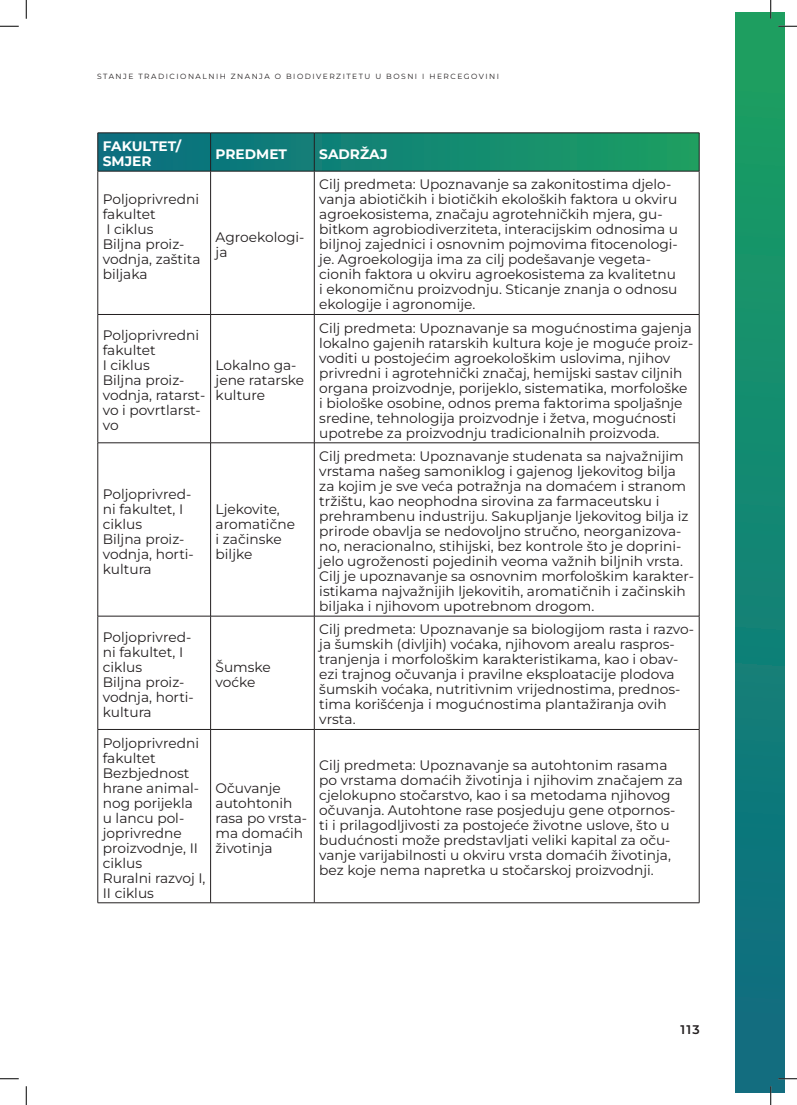
<style>
.page{position:relative;width:797px;height:1105px;background:#fff}
.page>*{position:absolute;margin:0;border:0;box-sizing:border-box;transform-origin:0 0}
.t1{font:13.75px/15px "Montserrat";color:#231f20}
.t2{font:700 13.75px/15px "Montserrat";color:#fff}
.t3{font:600 12.5px "Montserrat";color:#231f20}
.t4{font:7.5px "Montserrat";letter-spacing:.2em;color:#231f20}
</style>
<div class="page">
<div style="left:735px;top:12px;width:50px;height:1081px;background:linear-gradient(to bottom,#1ba161,#0d6a83)"></div>
<svg style="left:99px;top:134px;width:600px;height:37px;background:#138471"></svg>
<hr style="left:98px;top:133px;width:113px;height:1px;background:#231f20">
<hr style="left:98px;top:133px;width:1px;height:38px;background:#231f20">
<hr style="left:211px;top:133px;width:103px;height:1px;background:#231f20">
<hr style="left:210px;top:133px;width:1px;height:38px;background:#231f20">
<hr style="left:314px;top:133px;width:385px;height:1px;background:#231f20">
<hr style="left:314px;top:133px;width:1px;height:38px;background:#231f20">
<hr style="left:699px;top:133px;width:1px;height:38px;background:#231f20">
<hr style="left:699px;top:730px;width:1px;height:173px;background:#231f20">
<hr style="left:314px;top:902px;width:385px;height:1px;background:#231f20">
<hr style="left:699px;top:616px;width:1px;height:113px;background:#231f20">
<hr style="left:314px;top:729px;width:385px;height:1px;background:#231f20">
<hr style="left:699px;top:443px;width:1px;height:173px;background:#231f20">
<hr style="left:314px;top:616px;width:385px;height:1px;background:#231f20">
<hr style="left:699px;top:315px;width:1px;height:128px;background:#231f20">
<hr style="left:314px;top:443px;width:385px;height:1px;background:#231f20">
<hr style="left:314px;top:171px;width:385px;height:1px;background:#231f20">
<hr style="left:699px;top:171px;width:1px;height:143px;background:#231f20">
<hr style="left:314px;top:314px;width:385px;height:1px;background:#231f20">
<hr style="left:211px;top:171px;width:103px;height:1px;background:#231f20">
<hr style="left:314px;top:171px;width:1px;height:143px;background:#231f20">
<hr style="left:211px;top:314px;width:103px;height:1px;background:#231f20">
<hr style="left:314px;top:315px;width:1px;height:128px;background:#231f20">
<hr style="left:211px;top:443px;width:103px;height:1px;background:#231f20">
<hr style="left:314px;top:443px;width:1px;height:173px;background:#231f20">
<hr style="left:211px;top:616px;width:103px;height:1px;background:#231f20">
<hr style="left:314px;top:616px;width:1px;height:113px;background:#231f20">
<hr style="left:98px;top:730px;width:1px;height:173px;background:#231f20">
<hr style="left:98px;top:902px;width:113px;height:1px;background:#231f20">
<hr style="left:98px;top:616px;width:1px;height:113px;background:#231f20">
<hr style="left:210px;top:616px;width:1px;height:113px;background:#231f20">
<hr style="left:98px;top:729px;width:113px;height:1px;background:#231f20">
<hr style="left:98px;top:443px;width:1px;height:173px;background:#231f20">
<hr style="left:210px;top:443px;width:1px;height:173px;background:#231f20">
<hr style="left:98px;top:616px;width:113px;height:1px;background:#231f20">
<hr style="left:98px;top:315px;width:1px;height:128px;background:#231f20">
<hr style="left:210px;top:315px;width:1px;height:128px;background:#231f20">
<hr style="left:98px;top:443px;width:113px;height:1px;background:#231f20">
<hr style="left:98px;top:171px;width:113px;height:1px;background:#231f20">
<hr style="left:98px;top:171px;width:1px;height:143px;background:#231f20">
<hr style="left:210px;top:171px;width:1px;height:143px;background:#231f20">
<hr style="left:98px;top:314px;width:113px;height:1px;background:#231f20">
<hr style="left:211px;top:729px;width:103px;height:1px;background:#231f20">
<hr style="left:210px;top:730px;width:1px;height:173px;background:#231f20">
<hr style="left:314px;top:730px;width:1px;height:173px;background:#231f20">
<hr style="left:211px;top:902px;width:103px;height:1px;background:#231f20">
<svg style="left:0;top:26px;width:19px;height:1px"></svg>
<svg style="left:778px;top:26px;width:19px;height:1px"></svg>
<svg style="left:0;top:1078px;width:19px;height:1px"></svg>
<svg style="left:778px;top:1078px;width:19px;height:1px"></svg>
<svg style="left:26px;top:0;width:1px;height:19px"></svg>
<svg style="left:26px;top:1086px;width:1px;height:19px"></svg>
<svg style="left:770px;top:0;width:1px;height:19px"></svg>
<svg style="left:770px;top:1086px;width:1px;height:19px"></svg>
<p class="t4" style="left:97px;top:71px;width:403px">STANJE TRADICIONALNIH ZNANJA O BIODIVERZITETU U BOSNI I HERCEGOVINI</p>
<p class="t2" style="left:103px;top:138px;width:80px">FAKULTET/<br>SMJER</p>
<p class="t2" style="left:216px;top:146px;width:73px">PREDMET</p>
<p class="t2" style="left:319px;top:146px;width:70px">SADRŽAJ</p>
<p class="t1" style="left:103px;top:192px;width:98px">Poljoprivredni fakultet</p>
<p class="t1" style="left:106px;top:222px;width:48px">I ciklus</p>
<p class="t1" style="left:103px;top:237px;width:99px">Biljna proiz&shy;vodnja, zaštita biljaka</p>
<p class="t1" style="left:216px;top:229px;width:90px">Agroekologi&shy;ja</p>
<p class="t1" style="left:319px;top:177px;width:360px">Cilj predmeta: Upoznavanje sa zakonitostima djelo&shy;vanja abiotičkih i biotičkih ekoloških faktora u okviru agroekosistema, značaju agrotehničkih mjera, gu&shy;bitkom agrobiodiverziteta, interacijskim odnosima u biljnoj zajednici i osnovnim pojmovima fitocenologi&shy;je. Agroekologija ima za cilj podešavanje vegeta&shy;cionih faktora u okviru agroekosistema za kvalitetnu i ekonomičnu proizvodnju. Sticanje znanja o odnosu ekologije i agronomije.</p>
<p class="t1" style="left:103px;top:328px;width:98px">Poljoprivredni fakultet</p>
<p class="t1" style="left:103px;top:358px;width:48px">I ciklus</p>
<p class="t1" style="left:103px;top:373px;width:104px">Biljna proiz&shy;vodnja, ratarst&shy;vo i povrtlarst&shy;vo</p>
<p class="t1" style="left:216px;top:358px;width:90px">Lokalno ga&shy;jene ratarske kulture</p>
<p class="t1" style="left:103px;top:486px;width:90px">Poljoprivred&shy;ni fakultet, I ciklus</p>
<p class="t1" style="left:103px;top:531px;width:93px">Biljna proiz&shy;vodnja, horti&shy;kultura</p>
<p class="t1" style="left:216px;top:501px;width:81px">Ljekovite, aromatične i začinske biljke</p>
<p class="t1" style="left:103px;top:629px;width:90px">Poljoprivred&shy;ni fakultet, I ciklus</p>
<p class="t1" style="left:103px;top:674px;width:93px">Biljna proiz&shy;vodnja, horti&shy;kultura</p>
<p class="t1" style="left:103px;top:735px;width:98px">Poljoprivredni fakultet</p>
<p class="t1" style="left:103px;top:765px;width:98px">Bezbjednost hrane animal&shy;nog porijekla u lancu pol&shy;joprivredne proizvodnje, II ciklus</p>
<p class="t1" style="left:103px;top:870px;width:104px">Ruralni razvoj I,<br>II ciklus</p>
<p class="t1" style="left:216px;top:659px;width:57px">Šumske voćke</p>
<p class="t1" style="left:216px;top:780px;width:93px">Očuvanje autohtonih rasa po vrsta&shy;ma domaćih životinja</p>
<p class="t1" style="left:319px;top:320px;width:375px">Cilj predmeta: Upoznavanje sa mogućnostima gajenja lokalno gajenih ratarskih kultura koje je moguće proiz&shy;voditi u postojećim agroekološkim uslovima, njihov privredni i agrotehnički značaj, hemijski sastav ciljnih organa proizvodnje, porijeklo, sistematika, morfološke i biološke osobine, odnos prema faktorima spoljašnje sredine, tehnologija proizvodnje i žetva, mogućnosti upotrebe za proizvodnju tradicionalnih proizvoda.</p>
<p class="t1" style="left:319px;top:448px;width:376px">Cilj predmeta: Upoznavanje studenata sa najvažnijim vrstama našeg samoniklog i gajenog ljekovitog bilja za kojim je sve veća potražnja na domaćem i stranom tržištu, kao neophodna sirovina za farmaceutsku i prehrambenu industriju. Sakupljanje ljekovitog bilja iz prirode obavlja se nedovoljno stručno, neorganizova&shy;no, neracionalno, stihijski, bez kontrole što je doprini&shy;jelo ugroženosti pojedinih veoma važnih biljnih vrsta.<br>Cilj je upoznavanje sa osnovnim morfološkim karakter&shy;istikama najvažnijih ljekovitih, aromatičnih i začinskih biljaka i njihovom upotrebnom drogom.</p>
<p class="t1" style="left:319px;top:622px;width:376px">Cilj predmeta: Upoznavanje sa biologijom rasta i razvo&shy;ja šumskih (divljih) voćaka, njihovom arealu raspros&shy;tranjenja i morfološkim karakteristikama, kao i obav&shy;ezi trajnog očuvanja i pravilne eksploatacije plodova šumskih voćaka, nutritivnim vrijednostima, prednos&shy;tima korišćenja i mogućnostima plantažiranja ovih vrsta.</p>
<p class="t1" style="left:319px;top:757px;width:365px">Cilj predmeta: Upoznavanje sa autohtonim rasama po vrstama domaćih životinja i njihovim značajem za cjelokupno stočarstvo, kao i sa metodama njihovog očuvanja. Autohtone rase posjeduju gene otpornos&shy;ti i prilagodljivosti za postojeće životne uslove, što u budućnosti može predstavljati veliki kapital za oču&shy;vanje varijabilnosti u okviru vrsta domaćih životinja, bez koje nema napretka u stočarskoj proizvodnji.</p>
<p class="t3" style="left:680px;top:1021px;width:21px">113</p>
</div>
